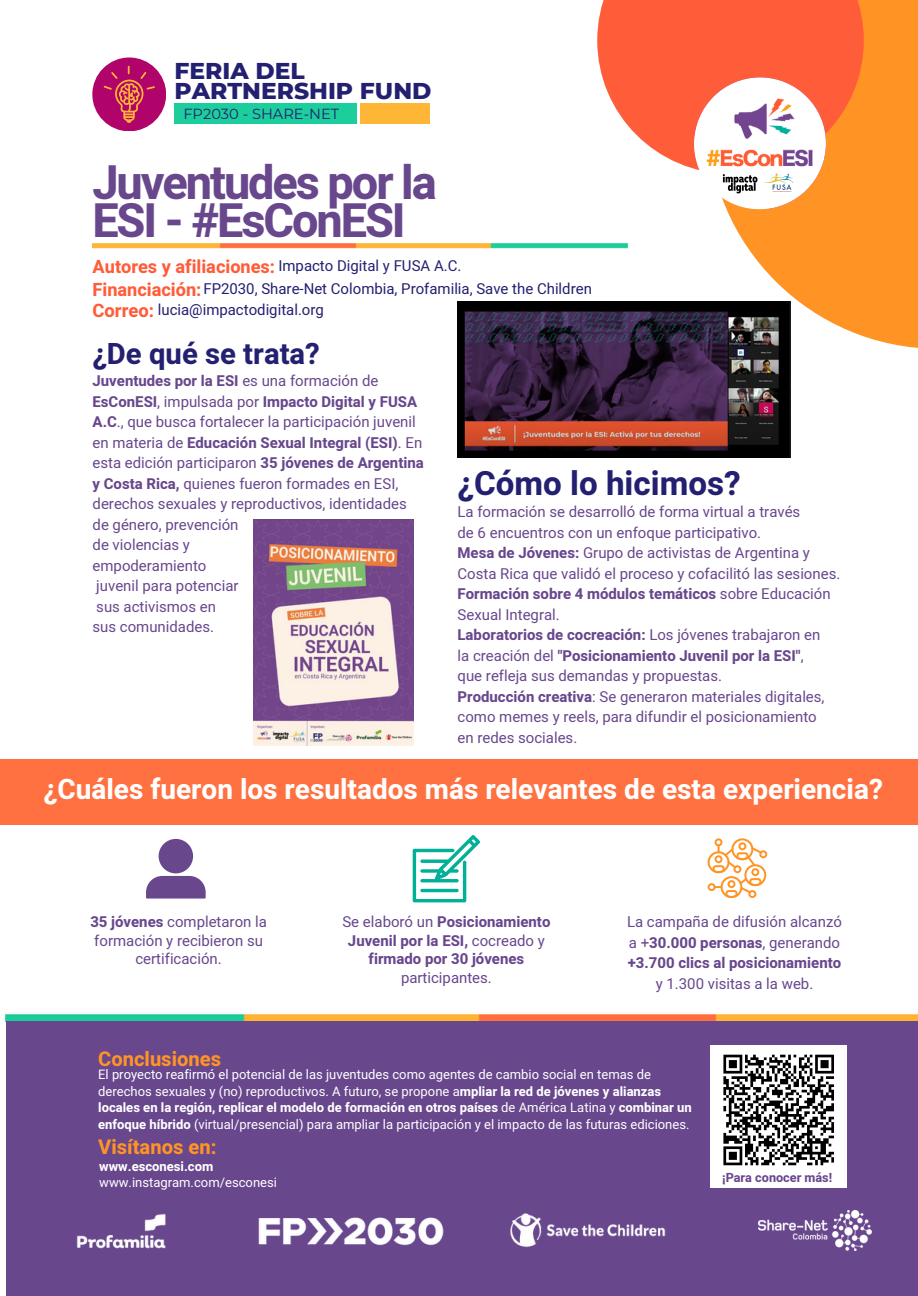
<style>
.page{position:relative;width:918px;height:1296px;background:#fff}
.page>*{position:absolute;margin:0;border:0;box-sizing:border-box;transform-origin:0 0}
.t1{font:700 46.95px/38.1px "Heebo";letter-spacing:-.045em;color:#68478d}
.t2{font:700 33.15px "Heebo";color:#242071}
.t3{font:700 29.25px "Heebo";color:#242071}
.t4{font:700 27.9px "Heebo";color:#fff}
.t5{font:800 23.4px/19.5px "Montserrat";color:#242071}
.t6{font:700 20.1px "Heebo";color:#ff9425}
.t7{font:700 18.3px "Heebo";color:#ff5c39}
.t8{font:700 18.15px "Heebo";color:#ff5c39}
.t9{font:15px/20.5px "Heebo";color:#68478d}
.t10{font:700 15px/18.6px "Heebo";color:#68478d;text-align:center}
.t11{font:15px "Heebo";color:#242071}
.t12{font:14.55px "Montserrat";color:#242071}
.t13{font:13.05px/16.6px "Heebo";color:#fff}
.t14{font:700 13.05px "Heebo";color:#fff}
.t15{font:700 12.6px "Heebo";color:#68478d}
.s1{font-weight:700}
.s2{font-weight:400}
</style>
<div class="page">
<img style="left:6px;top:1014px;width:912px;height:8px">
<svg style="left:726px;top:0;width:192px;height:348px;background:#ffa243"></svg>
<svg style="left:597px;top:0;width:267px;height:174px;background:#ff734e"></svg>
<div style="left:6px;top:1022px;width:912px;height:274px;background:#68478d"></div>
<img style="left:759px;top:1210px;width:113px;height:40px">
<img style="left:76px;top:1213px;width:90px;height:36px">
<img style="left:258px;top:1217px;width:186px;height:29px">
<img style="left:510px;top:1213px;width:156px;height:34px">
<div style="left:711px;top:1046px;width:136px;height:142px;background:#fff"></div>
<img style="left:92px;top:243px;width:535px;height:6px">
<div style="left:0;top:760px;width:918px;height:65px;background:#ff7140"></div>
<svg style="left:723px;top:1054px;width:111px;height:112px"></svg>
<svg style="left:694px;top:77px;width:132px;height:132px"></svg>
<img style="left:702px;top:77px;width:116px;height:115px">
<img style="left:458px;top:301px;width:333px;height:157px">
<img style="left:718px;top:157px;width:84px;height:49px">
<img style="left:253px;top:520px;width:160px;height:226px">
<svg style="left:146px;top:839px;width:60px;height:59px"></svg>
<svg style="left:413px;top:835px;width:67px;height:67px"></svg>
<hr style="left:420px;top:889px;width:39px;height:3px;background:#00b097;border-radius:2px">
<svg style="left:708px;top:838px;width:59px;height:60px"></svg>
<div style="left:92px;top:57px;width:74px;height:74px;background:#b0046a;border-radius:50%"></div>
<svg style="left:104px;top:66px;width:51px;height:57px"></svg>
<div style="left:174px;top:103px;width:182px;height:21px;background:#1bce9b"></div>
<div style="left:361px;top:103px;width:69px;height:21px;background:#ffb636"></div>
<p class="t5" style="left:174px;top:61px;width:259px">FERIA DEL<br>PARTNERSHIP FUND</p>
<p class="t12" style="left:183px;top:104px;width:157px">FP2030 - SHARE-NET</p>
<h5 class="t1" style="left:92px;top:165px;width:346px">Juventudes por la<br>ESI - #EsConESI</h5>
<p class="t8" style="left:93px;top:254px;width:184px">Autores y afiliaciones:</p>
<p class="t11" style="left:278px;top:255px;width:184px">Impacto Digital y FUSA A.C.</p>
<p class="t8" style="left:93px;top:277px;width:110px">Financiación:</p>
<p class="t11" style="left:158px;top:299px;width:168px">lucia@impactodigital.org</p>
<h2 class="t11" style="left:203px;top:278px;width:390px">FP2030, Share-Net Colombia, Profamilia, Save the Children</h2>
<p class="t7" style="left:93px;top:298px;width:63px">Correo:</p>
<h6 class="t3" style="left:92px;top:334px;width:229px">¿De qué se trata?</h6>
<h5 class="t9" style="left:93px;top:371px;width:333px"><span class="s1">Juventudes por la ESI</span> es una formación de <span class="s1">EsConESI</span>, impulsada por <span class="s1">Impacto Digital y FUSA A.C</span>., que busca fortalecer la participación juvenil en materia de <span class="s1">Educación Sexual Integral (ESI)</span>. En esta edición participaron <span class="s1">35 jóvenes de Argentina y Costa Rica,</span> quienes fueron formades en ESI, derechos sexuales y reproductivos, identidades de género, prevención<br>de violencias y<br>empoderamiento<br>juvenil para potenciar<br>sus activismos en</h5>
<p class="t9" style="left:93px;top:617px;width:123px">sus comunidades.</p>
<h5 class="t2" style="left:458px;top:460px;width:285px">¿Cómo lo hicimos?</h5>
<h6 class="t9" style="left:458px;top:502px;width:384px">La formación se desarrolló de forma virtual a través<br>de 6 encuentros con un enfoque participativo.<br><span class="s1">Mesa de Jóvenes:</span> Grupo de activistas de Argentina y Costa Rica que validó el proceso y cofacilitó las sesiones.<br><span class="s1">Formación sobre 4 módulos temáticos</span> sobre Educación Sexual Integral.<br><span class="s1">Laboratorios de cocreación:</span> Los jóvenes trabajaron en<br>la creación del <span class="s1">"Posicionamiento Juvenil por la ESI"</span>,<br>que refleja sus demandas y propuestas.<br><span class="s1">Producción creativa</span>: Se generaron materiales digitales, como memes y reels, para difundir el posicionamiento</h6>
<h4 class="t9" style="left:458px;top:728px;width:121px">en redes sociales.</h4>
<h6 class="t4" style="left:43px;top:770px;width:841px">¿Cuáles fueron los resultados más relevantes de esta experiencia?</h6>
<p class="t9" style="left:90px;top:913px;width:178px;line-height:18.6px;text-align:center"><span class="s1">35 jóvenes</span> completaron la formación y recibieron su certificación.</p>
<p class="t10" style="left:342px;top:913px;width:209px"><span class="s2">Se elaboró un</span> Posicionamiento<br>Juvenil por la ESI, <span class="s2">cocreado y </span>firmado por 30 jóvenes</p>
<p class="t9" style="left:401px;top:968px;width:92px">participantes.</p>
<p class="t6" style="left:98px;top:1044px;width:124px">Conclusiones</p>
<p class="t10" style="left:627px;top:912px;width:216px;line-height:20.5px;text-align:left"><span class="s2">La campaña de difusión alcanzó a +</span>30.000 personas<span class="s2">, generando </span>+3.700 clics al posicionamiento</p>
<p class="t9" style="left:656px;top:974px;width:159px">y 1.300 visitas a la web.</p>
<h6 class="t13" style="left:98px;top:1067px;width:595px">El proyecto reafirmó el potencial de las juventudes como agentes de cambio social en temas de derechos sexuales y (no) reproductivos. A futuro, se propone a<span class="s1">mpliar la red de jóvenes y alianzas locales en la región, replicar el modelo de formación en otros países</span> de América Latina y <span class="s1">combinar un enfoque híbrido</span> (virtual/presencial) para ampliar la participación y el impacto de las futuras ediciones.</h6>
<h3 class="t14" style="left:99px;top:1158px;width:116px">www.esconesi.com</h3>
<h6 class="t13" style="left:99px;top:1175px;width:179px">www.instagram.com/esconesi</h6>
<h4 class="t6" style="left:98px;top:1132px;width:120px">Visítanos en:</h4>
<p class="t15" style="left:722px;top:1169px;width:112px">¡Para conocer más!</p>
</div>
